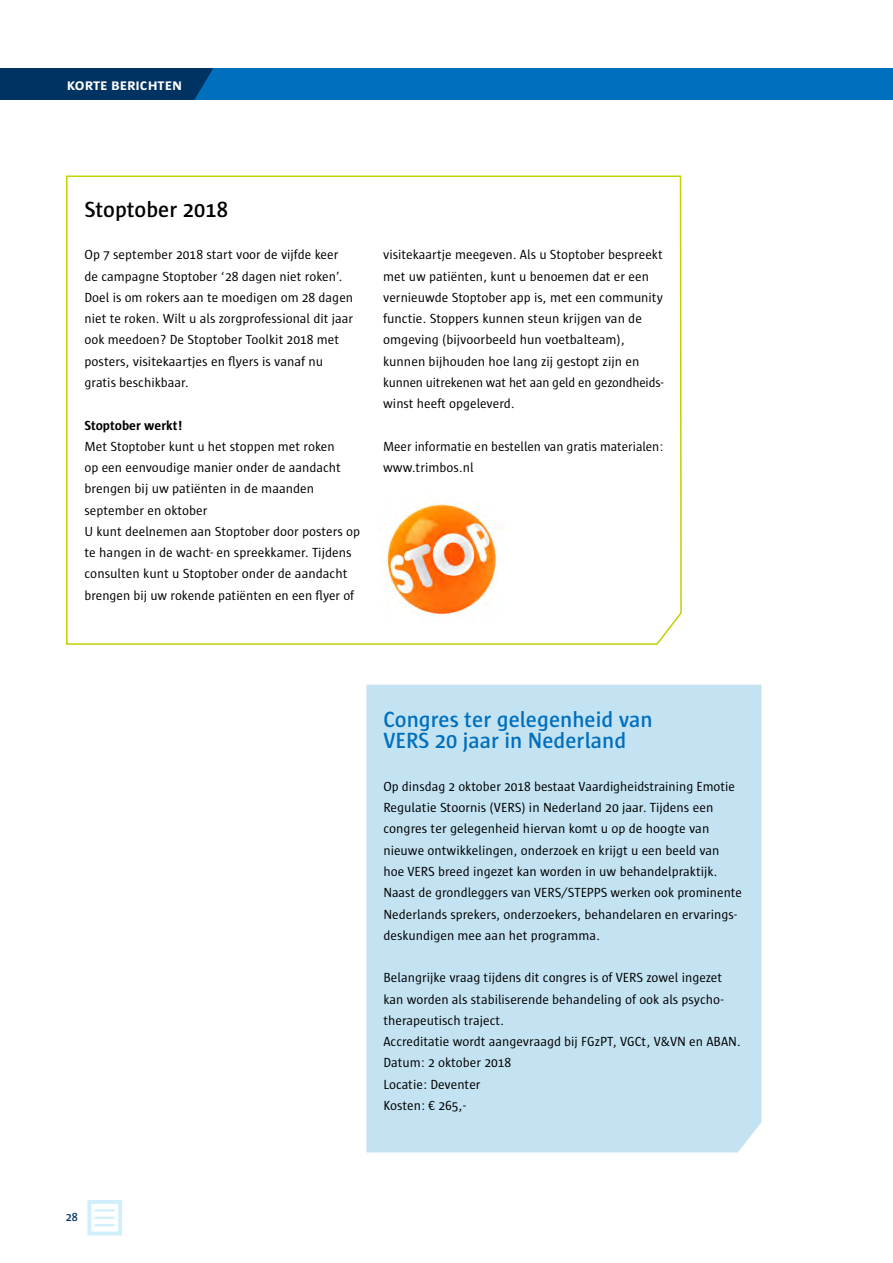
<style>
.page{position:relative;width:893px;height:1263px;background:#fff}
.page>*{position:absolute;margin:0;border:0;box-sizing:border-box;transform-origin:0 0}
.H1_-_Kort_Bericht_Ko{font:600 22.5px/21.3px "Sun";color:#006fbe}
.H1_-_Kort_Bericht_Ko-2{font:600 22.5px "Sun";color:#000}
.H_-_Volksgezondheid{font:700 15px "Sun SC";color:#fff}
.P_-_Broodtekst{font:13.5px/21.3px "Sun";color:#000}
.H3_-_Onder-tussenkop{font:700 13.5px "Sun";color:#000}
.t1{font:600 12px "Sun";color:#003361}
</style>
<div class="page">
<div style="left:0;top:68px;width:893px;height:32px;background:#006fbe"></div>
<div style="left:0;top:68px;width:213px;height:32px;background:#003361"></div>
<svg style="left:66px;top:175px;width:616px;height:470px"></svg>
<div style="left:366px;top:685px;width:395px;height:467px;background:#c4e3f2"></div>
<img style="left:378px;top:496px;width:126px;height:126px">
<div style="left:87px;top:1200px;width:35px;height:35px;border:4px solid #d0effc"></div>
<hr style="left:95px;top:1209px;width:20px;height:2px;background:#d0effc">
<hr style="left:95px;top:1217px;width:20px;height:2px;background:#d0effc">
<hr style="left:95px;top:1224px;width:20px;height:2px;background:#d0effc">
<p class="H_-_Volksgezondheid" style="left:67px;top:76px;width:117px">korte berichten</p>
<h1 class="H1_-_Kort_Bericht_Ko-2" style="left:85px;top:197px;width:145px">Stoptober 2018</h1>
<p class="P_-_Broodtekst" style="left:85px;top:244px;width:270px">Op 7 september 2018 start voor de vijfde keer de campagne Stoptober ‘28 dagen niet roken’.<br>Doel is om rokers aan te moedigen om 28 dagen niet te roken. Wilt u als zorgprofessional dit jaar ook meedoen? De Stoptober Toolkit 2018 met posters, visitekaartjes en flyers is vanaf nu gratis beschikbaar.</p>
<h3 class="H3_-_Onder-tussenkop" style="left:85px;top:417px;width:100px">Stoptober werkt!</h3>
<p class="P_-_Broodtekst" style="left:85px;top:436px;width:258px">Met Stoptober kunt u het stoppen met roken op een eenvoudige manier onder de aandacht brengen bij uw patiënten in de maanden september en oktober</p>
<p class="P_-_Broodtekst" style="left:85px;top:521px;width:277px">U kunt deelnemen aan Stoptober door posters op te hangen in de wacht- en spreekkamer. Tijdens consulten kunt u Stoptober onder de aandacht brengen bij uw rokende patiënten en een flyer of</p>
<p class="P_-_Broodtekst" style="left:383px;top:244px;width:282px">visitekaartje meegeven. Als u Stoptober bespreekt met uw patiënten, kunt u benoemen dat er een vernieuwde Stoptober app is, met een community functie. Stoppers kunnen steun krijgen van de omgeving (bijvoorbeeld hun voetbalteam), kunnen bijhouden hoe lang zij gestopt zijn en kunnen uitrekenen wat het aan geld en gezondheids&shy;winst heeft opgeleverd.</p>
<p class="P_-_Broodtekst" style="left:383px;top:436px;width:282px">Meer informatie en bestellen van gratis materialen: www.trimbos.nl</p>
<p class="t1" style="left:66px;top:1211px;width:13px">28</p>
<h1 class="H1_-_Kort_Bericht_Ko" style="left:383px;top:709px;width:271px">Congres ter gelegenheid van<br>VERS 20 jaar in Nederland</h1>
<p class="P_-_Broodtekst" style="left:383px;top:776px;width:353px">Op dinsdag 2 oktober 2018 bestaat Vaardigheidstraining Emotie Regulatie Stoornis (VERS) in Nederland 20 jaar. Tijdens een congres ter gelegenheid hiervan komt u op de hoogte van nieuwe ontwikkelingen, onderzoek en krijgt u een beeld van hoe VERS breed ingezet kan worden in uw behandelpraktijk.</p>
<p class="P_-_Broodtekst" style="left:383px;top:882px;width:360px">Naast de grondleggers van VERS/STEPPS werken ook prominente<br>Nederlands sprekers, onderzoekers, behandelaren en ervarings&shy;deskundigen mee aan het programma.</p>
<p class="P_-_Broodtekst" style="left:383px;top:967px;width:341px;text-align:justify">Belangrijke vraag tijdens dit congres is of VERS zowel ingezet kan worden als stabiliserende behandeling of ook als psycho&shy;therapeutisch traject.</p>
<p class="P_-_Broodtekst" style="left:383px;top:1031px;width:359px">Accreditatie wordt aangevraagd bij FGzPT, VGCt, V&amp;VN en ABAN.</p>
<p class="P_-_Broodtekst" style="left:383px;top:1052px;width:129px">Datum: 2 oktober 2018</p>
<p class="P_-_Broodtekst" style="left:383px;top:1073px;width:99px">Locatie: Deventer</p>
<p class="P_-_Broodtekst" style="left:383px;top:1095px;width:84px">Kosten: € 265,-</p>
</div>
